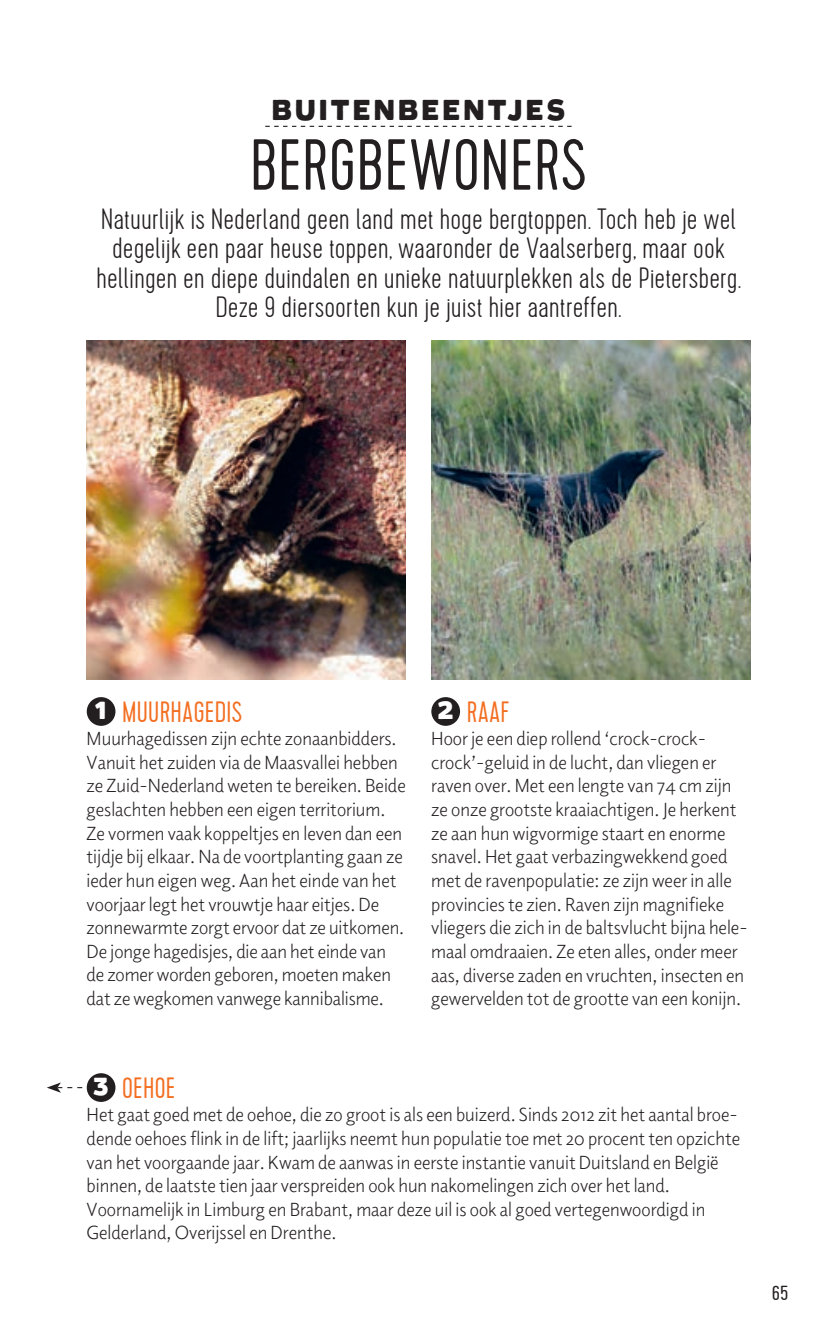
<style>
.page{position:relative;width:829px;height:1339px;background:#fff}
.page>*{position:absolute;margin:0;border:0;box-sizing:border-box;transform-origin:0 0}
.t1{font:300 72px "Cervo";letter-spacing:.01em;color:#231f20;scale:.95 1}
.t2{font:31.5px "Typnic Headline";letter-spacing:.02em;color:#231f20;scale:.9 1}
.t3{font:100 29.25px/29.2px "Cervo";color:#231f20;text-align:center}
.t4{font:300 29.25px "Cervo";letter-spacing:.01em;color:#f36e21;scale:.95 1}
.t5{font:300 20.25px "Cervo";color:#231f20;scale:1.1 1}
.t6{font:19.12px/23.6px "Elido";color:#231f20;scale:.95 1}
.s1{font-family:"Typnic Headline";font-weight:400;font-size:27px;color:#fff}
</style>
<div class="page">
<div style="left:87px;top:1073px;width:28px;height:28px;background:#231f20;border-radius:50%"></div>
<div style="left:87px;top:697px;width:28px;height:28px;background:#231f20;border-radius:50%"></div>
<div style="left:431px;top:697px;width:29px;height:28px;background:#231f20;border-radius:50%"></div>
<img style="left:87px;top:340px;width:318px;height:339px">
<img style="left:431px;top:340px;width:319px;height:339px">
<svg style="left:47px;top:1082px;width:41px;height:10px"></svg>
<svg style="left:265px;top:126px;width:306px;height:1px"></svg>
<h2 class="t2" style="left:270px;top:92px;width:330px">BUITENBEENTJES</h2>
<h1 class="t1" style="left:250px;top:125px;width:356px">BERGBEWONERS</h1>
<p class="t3" style="left:96px;top:206px;width:646px">Natuurlijk is Nederland geen land met hoge bergtoppen. Toch heb je wel degelijk een paar heuse toppen, waaronder de Vaalserberg, maar ook hellingen en diepe duindalen en unieke natuurplekken als de Pietersberg.<br>Deze 9 diersoorten kun je juist hier aantreffen.</p>
<h3 class="t4" style="left:95px;top:695px;width:157px"><span class="s1">1</span> MUURHAGEDIS</h3>
<p class="t6" style="left:87px;top:726px;width:337px">Muurhagedissen zijn echte zonaanbidders.<br>Vanuit het zuiden via de Maasvallei hebben ze Zuid-Nederland weten te bereiken. Beide geslachten hebben een eigen territorium.<br>Ze vormen vaak koppeltjes en leven dan een tijdje bij elkaar. Na de voortplanting gaan ze ieder hun eigen weg. Aan het einde van het voorjaar legt het vrouwtje haar eitjes. De zonnewarmte zorgt ervoor dat ze uitkomen.<br>De jonge hagedisjes, die aan het einde van de zomer worden geboren, moeten maken dat ze wegkomen vanwege kannibalisme.</p>
<h3 class="t4" style="left:437px;top:695px;width:78px"><span class="s1">2</span> RAAF</h3>
<p class="t6" style="left:431px;top:726px;width:334px">Hoor je een diep rollend ‘crock-crock&shy;crock’-geluid in de lucht, dan vliegen er raven over. Met een lengte van 74 cm zijn ze onze grootste kraaiachtigen. Je herkent ze aan hun wigvormige staart en enorme snavel. Het gaat verbazingwekkend goed met de ravenpopulatie: ze zijn weer in alle provincies te zien. Raven zijn magnifieke vliegers die zich in de baltsvlucht bijna hele&shy;maal omdraaien. Ze eten alles, onder meer aas, diverse zaden en vruchten, insecten en gewervelden tot de grootte van een konijn.</p>
<h3 class="t4" style="left:93px;top:1071px;width:89px"><span class="s1">3</span> OEHOE</h3>
<p class="t6" style="left:87px;top:1102px;width:689px">Het gaat goed met de oehoe, die zo groot is als een buizerd. Sinds 2012 zit het aantal broe&shy;dende oehoes flink in de lift; jaarlijks neemt hun populatie toe met 20 procent ten opzichte van het voorgaande jaar. Kwam de aanwas in eerste instantie vanuit Duitsland en België binnen, de laatste tien jaar verspreiden ook hun nakomelingen zich over het land.<br>Voornamelijk in Limburg en Brabant, maar deze uil is ook al goed vertegenwoordigd in Gelderland, Overijssel en Drenthe.</p>
<p class="t5" style="left:771px;top:1281px;width:17px">65</p>
</div>
